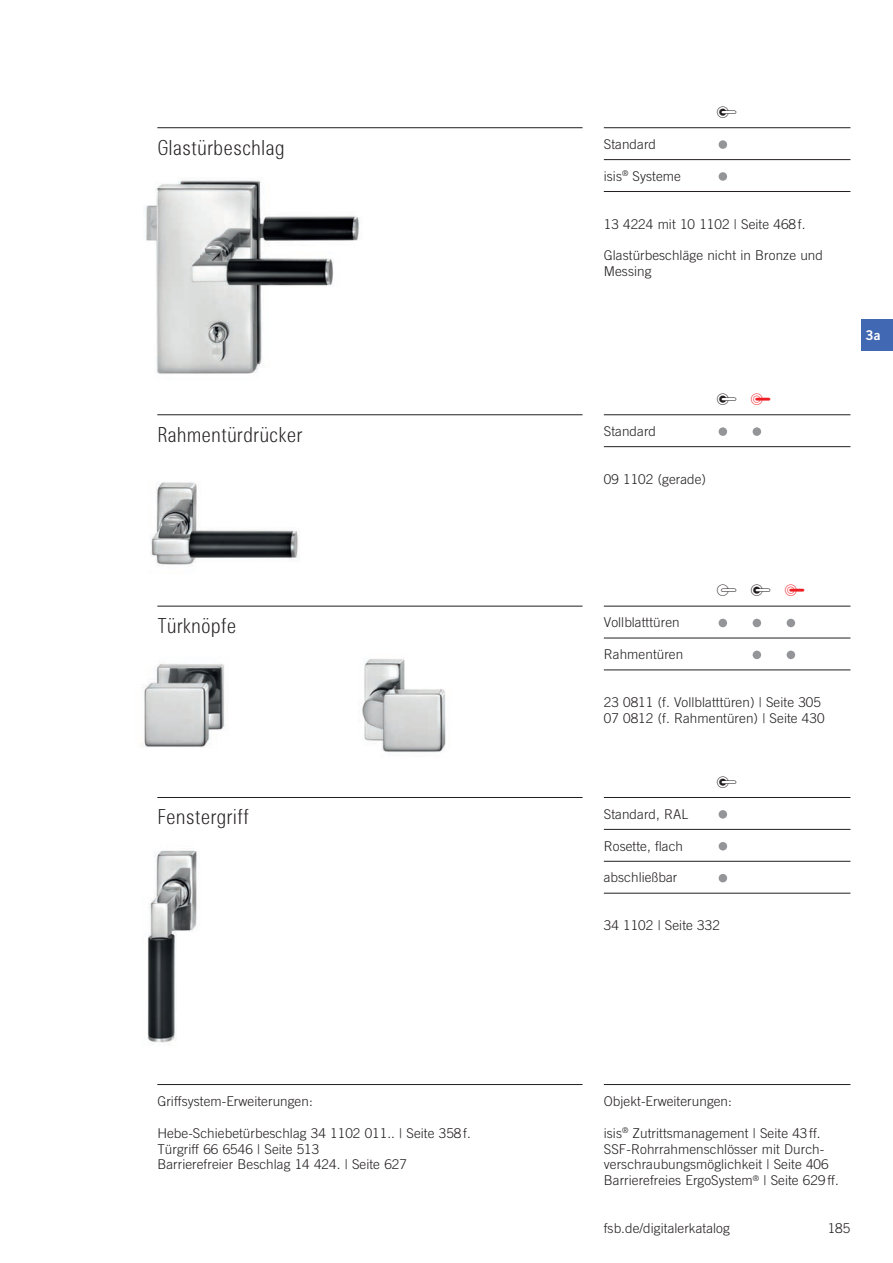
<style>
.page{position:relative;width:893px;height:1263px;background:#fff}
.page>*{position:absolute;margin:0;border:0;box-sizing:border-box;transform-origin:0 0}
.t1{font:21px "Traffic Mager";color:#231f20}
.t2{font:300 13.5px/15.9px "FSB Trade";letter-spacing:.005em;color:#231f20}
.t3{font:13.5px "FSB Trade Bold Two";color:#fff}
</style>
<div class="page">
<div style="left:861px;top:319px;width:32px;height:32px;background:#4168b2"></div>
<hr style="left:157px;top:127px;width:426px;height:1px;background:#231f20">
<hr style="left:604px;top:127px;width:246px;height:1px;background:#231f20">
<div style="left:719px;top:140px;width:8px;height:9px;background:#939598;border-radius:50%"></div>
<hr style="left:604px;top:159px;width:246px;height:1px;background:#231f20">
<div style="left:719px;top:172px;width:8px;height:9px;background:#939598;border-radius:50%"></div>
<hr style="left:604px;top:191px;width:246px;height:1px;background:#231f20">
<hr style="left:157px;top:606px;width:426px;height:1px;background:#231f20">
<hr style="left:604px;top:606px;width:246px;height:1px;background:#231f20">
<div style="left:719px;top:619px;width:8px;height:8px;background:#939598;border-radius:50%"></div>
<div style="left:753px;top:619px;width:8px;height:8px;background:#939598;border-radius:50%"></div>
<div style="left:787px;top:619px;width:8px;height:8px;background:#939598;border-radius:50%"></div>
<hr style="left:604px;top:638px;width:246px;height:1px;background:#231f20">
<div style="left:753px;top:651px;width:8px;height:8px;background:#939598;border-radius:50%"></div>
<div style="left:787px;top:651px;width:8px;height:8px;background:#939598;border-radius:50%"></div>
<hr style="left:604px;top:670px;width:246px;height:1px;background:#231f20">
<hr style="left:157px;top:797px;width:426px;height:1px;background:#231f20">
<hr style="left:604px;top:797px;width:246px;height:1px;background:#231f20">
<div style="left:719px;top:810px;width:8px;height:9px;background:#939598;border-radius:50%"></div>
<hr style="left:604px;top:829px;width:246px;height:1px;background:#231f20">
<div style="left:719px;top:842px;width:8px;height:8px;background:#939598;border-radius:50%"></div>
<hr style="left:604px;top:861px;width:246px;height:1px;background:#231f20">
<div style="left:719px;top:874px;width:8px;height:8px;background:#939598;border-radius:50%"></div>
<hr style="left:604px;top:893px;width:246px;height:1px;background:#231f20">
<hr style="left:157px;top:1084px;width:426px;height:1px;background:#231f20">
<hr style="left:604px;top:1084px;width:246px;height:1px;background:#231f20">
<hr style="left:157px;top:414px;width:426px;height:1px;background:#231f20">
<hr style="left:604px;top:414px;width:246px;height:1px;background:#231f20">
<div style="left:719px;top:427px;width:8px;height:9px;background:#939598;border-radius:50%"></div>
<div style="left:753px;top:427px;width:8px;height:9px;background:#939598;border-radius:50%"></div>
<hr style="left:604px;top:446px;width:246px;height:1px;background:#231f20">
<img style="left:145px;top:180px;width:215px;height:194px">
<img style="left:147px;top:850px;width:51px;height:194px">
<img style="left:151px;top:482px;width:149px;height:83px">
<img style="left:141px;top:664px;width:84px;height:84px">
<img style="left:362px;top:659px;width:84px;height:94px">
<h1 class="t1" style="left:157px;top:135px;width:129px">Glastürbeschlag</h1>
<p class="t2" style="left:604px;top:136px;width:54px">Standard</p>
<p class="t2" style="left:604px;top:168px;width:79px">isis<sup>®</sup> Systeme</p>
<p class="t2" style="left:604px;top:216px;width:203px">13 4224 mit 10 1102 | Seite 468f.</p>
<p class="t2" style="left:604px;top:248px;width:221px">Glastürbeschläge nicht in Bronze und<br>Messing</p>
<p class="t3" style="left:865px;top:327px;width:17px">3a</p>
<h1 class="t1" style="left:157px;top:422px;width:147px">Rahmentürdrücker</h1>
<p class="t2" style="left:604px;top:423px;width:54px">Standard</p>
<p class="t2" style="left:604px;top:471px;width:104px">09 1102 (gerade)</p>
<h1 class="t1" style="left:157px;top:613px;width:81px">Türknöpfe</h1>
<p class="t2" style="left:604px;top:614px;width:77px">Vollblatttüren</p>
<p class="t2" style="left:604px;top:646px;width:81px">Rahmentüren</p>
<p class="t2" style="left:604px;top:694px;width:222px">23 0811 (f. Vollblatttüren) | Seite 305<br>07 0812 (f. Rahmentüren) | Seite 430</p>
<h1 class="t1" style="left:157px;top:805px;width:93px">Fenstergriff</h1>
<p class="t2" style="left:604px;top:806px;width:86px">Standard, RAL</p>
<p class="t2" style="left:604px;top:837px;width:81px">Rosette, flach</p>
<p class="t2" style="left:604px;top:869px;width:75px">abschließbar</p>
<p class="t2" style="left:604px;top:917px;width:118px">34 1102 | Seite 332</p>
<p class="t2" style="left:157px;top:1093px;width:157px">Griffsystem-Erweiterungen:</p>
<p class="t2" style="left:157px;top:1125px;width:315px">Hebe-Schiebetürbeschlag 34 1102 011.. | Seite 358f.<br>Türgriff 66 6546 | Seite 513<br>Barrierefreier Beschlag 14 424. | Seite 627</p>
<p class="t2" style="left:604px;top:1093px;width:130px">Objekt-Erweiterungen:</p>
<p class="t2" style="left:604px;top:1125px;width:236px">isis<sup>®</sup> Zutrittsmanagement | Seite 43ff.<br>SSF-Rohrrahmenschlösser mit Durch&shy;verschraubungsmöglichkeit | Seite 406<br>Barrierefreies ErgoSystem<sup>®</sup> | Seite 629ff.</p>
<p class="t2" style="left:604px;top:1220px;width:127px">fsb.de/digitalerkatalog</p>
<p class="t2" style="left:828px;top:1220px;width:24px">185</p>
</div>
